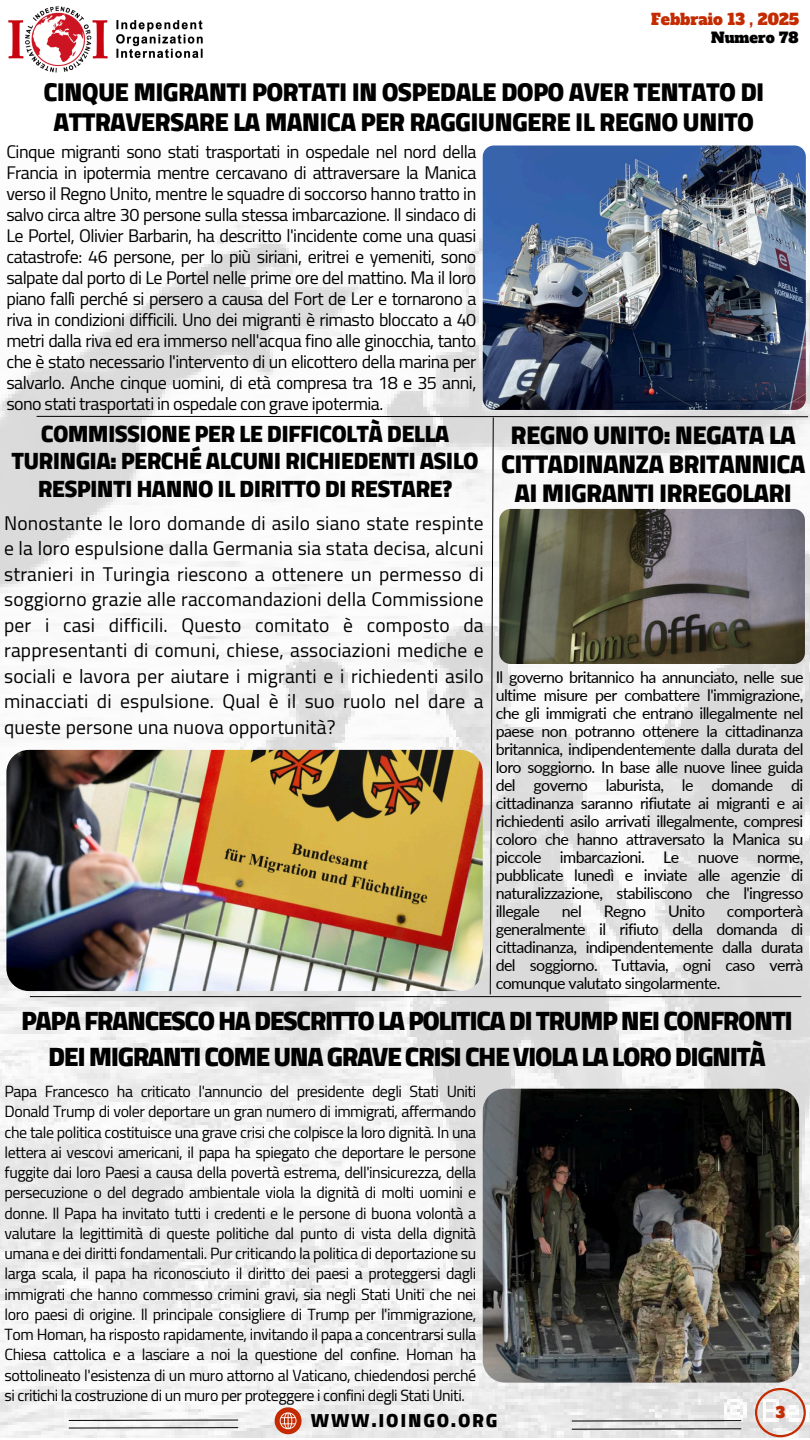
<style>
.page{position:relative;width:810px;height:1440px;background:#fff}
.page>*{position:absolute;margin:0;border:0;box-sizing:border-box;transform-origin:0 0}
.t1{font:900 27px/36px "Cairo";letter-spacing:-.055em;color:#000;text-align:center}
.t2{font:900 26.2px/30px "Cairo";letter-spacing:-.03em;color:#000;text-align:center}
.t3{font:900 26px/29.2px "Cairo";letter-spacing:-.03em;color:#000;text-align:center}
.t4{font:900 24px/27.8px "Cairo";letter-spacing:-.03em;color:#000;text-align:center}
.t5{font:19.5px/25.5px "Cairo";letter-spacing:.01em;color:#000;text-align:justify}
.t6{font:900 19.2px "Cairo";letter-spacing:.09em;color:#000}
.t7{font:18px/21px "Cairo";letter-spacing:-.03em;color:#000;text-align:justify}
.t8{font:16px/20.2px "Cairo";letter-spacing:-.03em;color:#000;text-align:justify}
.t9{font:16px/18px "Lato";letter-spacing:-.035em;color:#000;text-align:justify}
.t10{font:15.3px "Alfa Slab One";color:#c42b00}
.t11{font:15px "Alfa Slab One";color:#c42b00}
.t12{font:14.3px "Alfa Slab One";color:#000}
</style>
<div class="page">
<img style="left:0;top:155px;width:810px;height:1282px">
<img style="left:483px;top:145px;width:323px;height:265px">
<hr style="left:30px;top:996px;width:771px;height:1px;background:#000">
<svg style="left:755px;top:1388px;width:51px;height:49px"></svg>
<svg style="left:68px;top:1419px;width:171px;height:2px"></svg>
<svg style="left:275px;top:1407px;width:27px;height:27px"></svg>
<svg style="left:68px;top:1427px;width:171px;height:2px"></svg>
<svg style="left:571px;top:1420px;width:171px;height:2px"></svg>
<svg style="left:571px;top:1428px;width:171px;height:2px"></svg>
<svg style="left:36px;top:416px;width:772px;height:579px"></svg>
<img style="left:6px;top:750px;width:477px;height:241px;border-radius:22px">
<img style="left:8px;top:6px;width:195px;height:67px">
<img style="left:483px;top:1089px;width:316px;height:294px;border-radius:23px">
<h2 class="t10" style="left:651px;top:9px;width:149px">Febbraio 13 , 2025</h2>
<p class="t12" style="left:711px;top:29px;width:89px">Numero 78</p>
<h1 class="t2" style="left:43px;top:77px;width:723px">CINQUE MIGRANTI PORTATI IN OSPEDALE DOPO AVER TENTATO DI<br>ATTRAVERSARE LA MANICA PER RAGGIUNGERE IL REGNO UNITO</h1>
<p class="t7" style="left:6px;top:141px;width:471px">Cinque migranti sono stati trasportati in ospedale nel nord della Francia in ipotermia mentre cercavano di attraversare la Manica verso il Regno Unito, mentre le squadre di soccorso hanno tratto in salvo circa altre 30 persone sulla stessa imbarcazione. Il sindaco di Le Portel, Olivier Barbarin, ha descritto l'incidente come una quasi catastrofe: 46 persone, per lo più siriani, eritrei e yemeniti, sono salpate dal porto di Le Portel nelle prime ore del mattino. Ma il loro piano fallì perché si persero a causa del Fort de Ler e tornarono a riva in condizioni difficili. Uno dei migranti è rimasto bloccato a 40 metri dalla riva ed era immerso nell'acqua fino alle ginocchia, tanto che è stato necessario l'intervento di un elicottero della marina per salvarlo. Anche cinque uomini, di età compresa tra 18 e 35 anni, sono stati trasportati in ospedale con grave ipotermia.</p>
<p class="t4" style="left:11px;top:419px;width:469px">COMMISSIONE PER LE DIFFICOLTÀ DELLA<br>TURINGIA: PERCHÉ ALCUNI RICHIEDENTI ASILO<br>RESPINTI HANNO IL DIRITTO DI RESTARE?</p>
<p class="t5" style="left:4px;top:510px;width:481px">Nonostante le loro domande di asilo siano state respinte e la loro espulsione dalla Germania sia stata decisa, alcuni stranieri in Turingia riescono a ottenere un permesso di soggiorno grazie alle raccomandazioni della Commissione per i casi difficili. Questo comitato è composto da rappresentanti di comuni, chiese, associazioni mediche e sociali e lavora per aiutare i migranti e i richiedenti asilo minacciati di espulsione. Qual è il suo ruolo nel dare a queste persone una nuova opportunità?</p>
<p class="t3" style="left:501px;top:420px;width:306px">REGNO UNITO: NEGATA LA<br>CITTADINANZA BRITANNICA<br>AI MIGRANTI IRREGOLARI</p>
<p class="t9" style="left:496px;top:668px;width:309px">Il governo britannico ha annunciato, nelle sue ultime misure per combattere l'immigrazione, che gli immigrati che entrano illegalmente nel paese non potranno ottenere la cittadinanza britannica, indipendentemente dalla durata del loro soggiorno. In base alle nuove linee guida del governo laburista, le domande di cittadinanza saranno rifiutate ai migranti e ai richiedenti asilo arrivati illegalmente, compresi coloro che hanno attraversato la Manica su piccole imbarcazioni. Le nuove norme, pubblicate lunedì e inviate alle agenzie di naturalizzazione, stabiliscono che l'ingresso illegale</p>
<p class="t9" style="left:562px;top:902px;width:21px">nel</p>
<p class="t9" style="left:604px;top:902px;width:44px">Regno</p>
<p class="t9" style="left:668px;top:902px;width:39px">Unito</p>
<p class="t9" style="left:496px;top:902px;width:309px;text-indent:231px">comporterà generalmente il rifiuto della domanda di cittadinanza, indipendentemente dalla durata del soggiorno. Tuttavia, ogni caso verrà comunque valutato singolarmente.</p>
<p class="t1" style="left:21px;top:1003px;width:773px">PAPA FRANCESCO HA DESCRITTO LA POLITICA DI TRUMP NEI CONFRONTI<br>DEI MIGRANTI COME UNA GRAVE CRISI CHE VIOLA LA LORO DIGNITÀ</p>
<p class="t8" style="left:5px;top:1081px;width:473px">Papa Francesco ha criticato l'annuncio del presidente degli Stati Uniti Donald Trump di voler deportare un gran numero di immigrati, affermando che tale politica costituisce una grave crisi che colpisce la loro dignità. In una lettera ai vescovi americani, il papa ha spiegato che deportare le persone fuggite dai loro Paesi a causa della povertà estrema, dell'insicurezza, della persecuzione o del degrado ambientale viola la dignità di molti uomini e donne. Il Papa ha invitato tutti i credenti e le persone di buona volontà a valutare la legittimità di queste politiche dal punto di vista della dignità umana e dei diritti fondamentali. Pur criticando la politica di deportazione su larga scala, il papa ha riconosciuto il diritto dei paesi a proteggersi dagli immigrati che hanno commesso crimini gravi, sia negli Stati Uniti che nei loro paesi di origine. Il principale consigliere di Trump per l'immigrazione, Tom Homan, ha risposto rapidamente, invitando il papa a concentrarsi sulla Chiesa cattolica e a lasciare a noi la questione del confine. Homan ha sottolineato l'esistenza di un muro attorno al Vaticano, chiedendosi perché si critichi la costruzione di un muro per proteggere i confini degli Stati Uniti.</p>
<p class="t6" style="left:311px;top:1409px;width:188px">WWW.IOINGO.ORG</p>
<h5 class="t11" style="left:776px;top:1402px;width:11px">3</h5>
</div>
